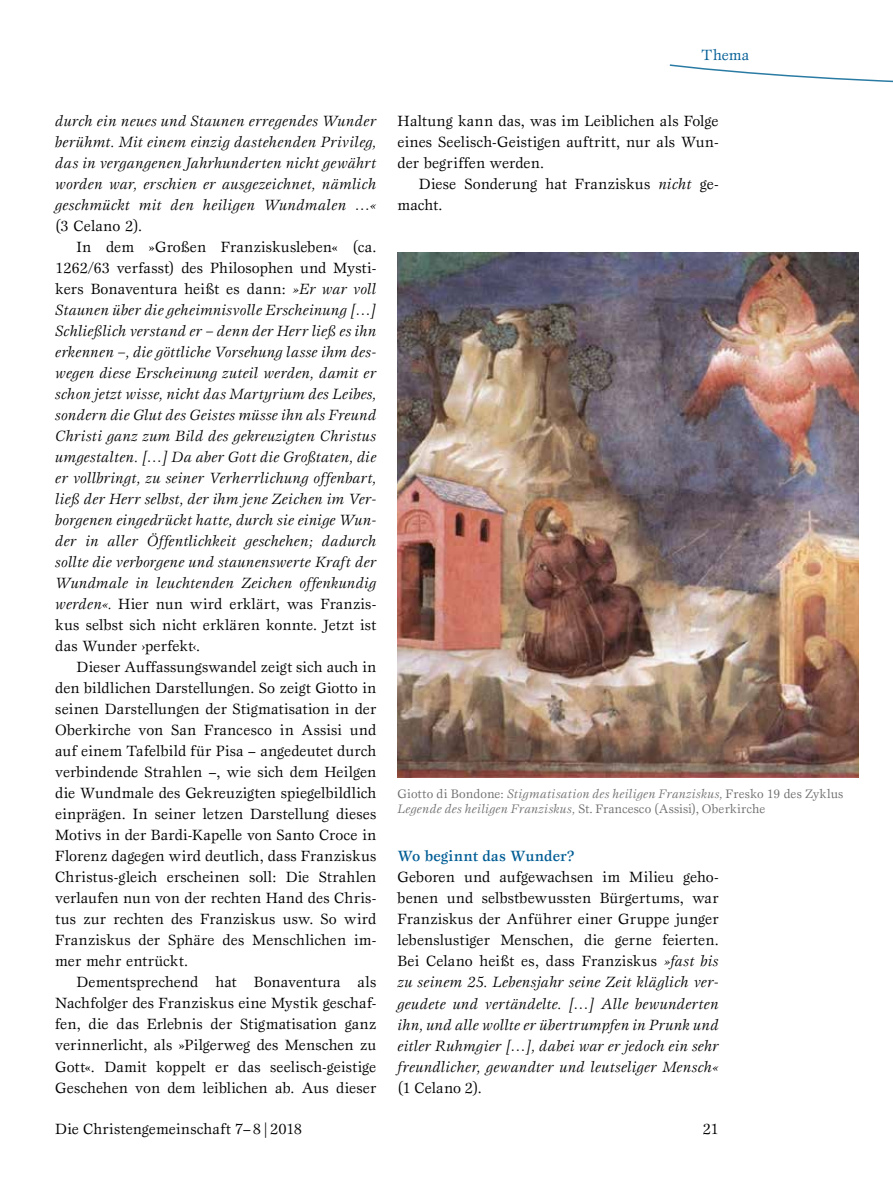
<style>
.page{position:relative;width:893px;height:1191px;background:#fff}
.page>*{position:absolute;margin:0;border:0;box-sizing:border-box;transform-origin:0 0}
.t1{font:15.3px/21px "Esprit Std";letter-spacing:.005em;color:#000;text-align:justify}
.t2{font:italic 15.3px/21px "Esprit";letter-spacing:.015em;color:#000;text-align:justify}
.t3{font:500 15.3px "Esprit Std";letter-spacing:.01em;color:#005d95}
.t4{font:15.3px "Esprit Std";letter-spacing:.01em;color:#005d95}
.t5{font:italic 12.75px "Esprit";letter-spacing:.02em;color:#6e6e6e}
.t6{font:12.75px "Esprit Std";letter-spacing:.005em;color:#6e6e6e}
.s1{font-family:"Esprit";font-style:italic}
.s2{font-family:"Esprit Std";font-style:normal}
</style>
<div class="page">
<svg style="left:669px;top:64px;width:224px;height:19px"></svg>
<img style="left:398px;top:252px;width:461px;height:525px">
<p class="t4" style="left:702px;top:46px;width:49px">Thema</p>
<p class="t2" style="left:55px;top:110px;width:323px">durch ein neues und Staunen erregendes Wunder berühmt. Mit einem einzig dastehenden Privileg, das in vergangenen Jahrhunderten nicht gewährt worden war, erschien er ausgezeichnet, nämlich geschmückt mit den heiligen Wundmalen …«</p>
<p class="t1" style="left:55px;top:215px;width:88px">(3 Celano 2).</p>
<p class="t1" style="left:77px;top:236px;width:301px">In dem »Großen Franziskusleben« (ca.</p>
<p class="t1" style="left:55px;top:257px;width:323px">1262/63 verfasst) des Philosophen und Mysti-</p>
<p class="t1" style="left:55px;top:278px;width:323px">kers Bonaventura heißt es dann: <span class="s1">»Er war voll</span></p>
<p class="t2" style="left:55px;top:299px;width:323px">Staunen über die geheimnisvolle Erscheinung […] Schließlich verstand er – denn der Herr ließ es ihn erkennen –, die göttliche Vorsehung lasse ihm des&shy;wegen diese Erscheinung zuteil werden, damit er schon jetzt wisse, nicht das Martyrium des Leibes, sondern die Glut des Geistes müsse ihn als Freund Christi ganz zum Bild des gekreuzigten Christus umgestalten. […] Da aber Gott die Großtaten, die er vollbringt, zu seiner Verherrlichung offenbart, ließ der Herr selbst, der ihm jene Zeichen im Ver&shy;borgenen eingedrückt hatte, durch sie einige Wun&shy;der in aller Öffentlichkeit geschehen; dadurch sollte die verborgene und staunenswerte Kraft der Wundmale in leuchtenden Zeichen offenkundig</p>
<p class="t1" style="left:55px;top:593px;width:323px"><span class="s1">werden«.</span> Hier nun wird erklärt, was Franzis&shy;kus selbst sich nicht erklären konnte. Jetzt ist das Wunder ›perfekt‹.</p>
<p class="t1" style="left:55px;top:656px;width:323px;text-indent:21px">Dieser Auffassungswandel zeigt sich auch in den bildlichen Darstellungen. So zeigt Giotto in seinen Darstellungen der Stigmatisation in der Oberkirche von San Francesco in Assisi und auf einem Tafelbild für Pisa – angedeutet durch verbindende Strahlen –, wie sich dem Heilgen die Wundmale des Gekreuzigten spiegelbildlich einprägen. In seiner letzen Darstellung dieses Motivs in der Bardi-Kapelle von Santo Croce in Florenz dagegen wird deutlich, dass Franziskus Christus-gleich erscheinen soll: Die Strahlen verlaufen nun von der rechten Hand des Chris&shy;tus zur rechten des Franziskus usw. So wird Franziskus der Sphäre des Menschlichen im&shy;mer mehr entrückt.</p>
<p class="t1" style="left:55px;top:971px;width:323px;text-indent:21px">Dementsprechend hat Bonaventura als Nachfolger des Franziskus eine Mystik geschaf&shy;fen, die das Erlebnis der Stigmatisation ganz verinnerlicht, als »Pilgerweg des Menschen zu Gott«. Damit koppelt er das seelisch-geistige Geschehen von dem leiblichen ab. Aus dieser</p>
<p class="t1" style="left:398px;top:110px;width:323px">Haltung kann das, was im Leiblichen als Folge eines Seelisch-Geistigen auftritt, nur als Wun&shy;der begriffen werden.</p>
<p class="t1" style="left:398px;top:173px;width:323px;text-indent:21px">Diese Sonderung hat Franziskus <span class="s1">nicht</span> ge&shy;macht.</p>
<p class="t5" style="left:398px;top:786px;width:447px"><span class="s2">Giotto di Bondone:</span> Stigmatisation des heiligen Franziskus, <span class="s2">Fresko 19 des Zyklus</span></p>
<p class="t6" style="left:398px;top:800px;width:369px"><span class="s1">Legende des heiligen Franziskus,</span> St. Francesco (Assisi), Oberkirche</p>
<p class="t3" style="left:398px;top:847px;width:178px">Wo beginnt das Wunder?</p>
<p class="t1" style="left:398px;top:866px;width:323px">Geboren und aufgewachsen im Milieu geho&shy;benen und selbstbewussten Bürgertums, war Franziskus der Anführer einer Gruppe junger lebenslustiger Menschen, die gerne feierten.<br>Bei Celano heißt es, dass Franziskus <span class="s1">»fast bis</span></p>
<p class="t2" style="left:398px;top:972px;width:323px">zu seinem 25. Lebensjahr seine Zeit kläglich ver&shy;geudete und vertändelte. […] Alle bewunderten ihn, und alle wollte er übertrumpfen in Prunk und eitler Ruhmgier […], dabei war er jedoch ein sehr freundlicher, gewandter und leutseliger Mensch«</p>
<p class="t1" style="left:398px;top:1076px;width:86px">(1 Celano 2).</p>
<p class="t1" style="left:55px;top:1118px;width:248px">Die Christengemeinschaft 7–8|2018</p>
<p class="t1" style="left:703px;top:1118px;width:17px">21</p>
</div>
